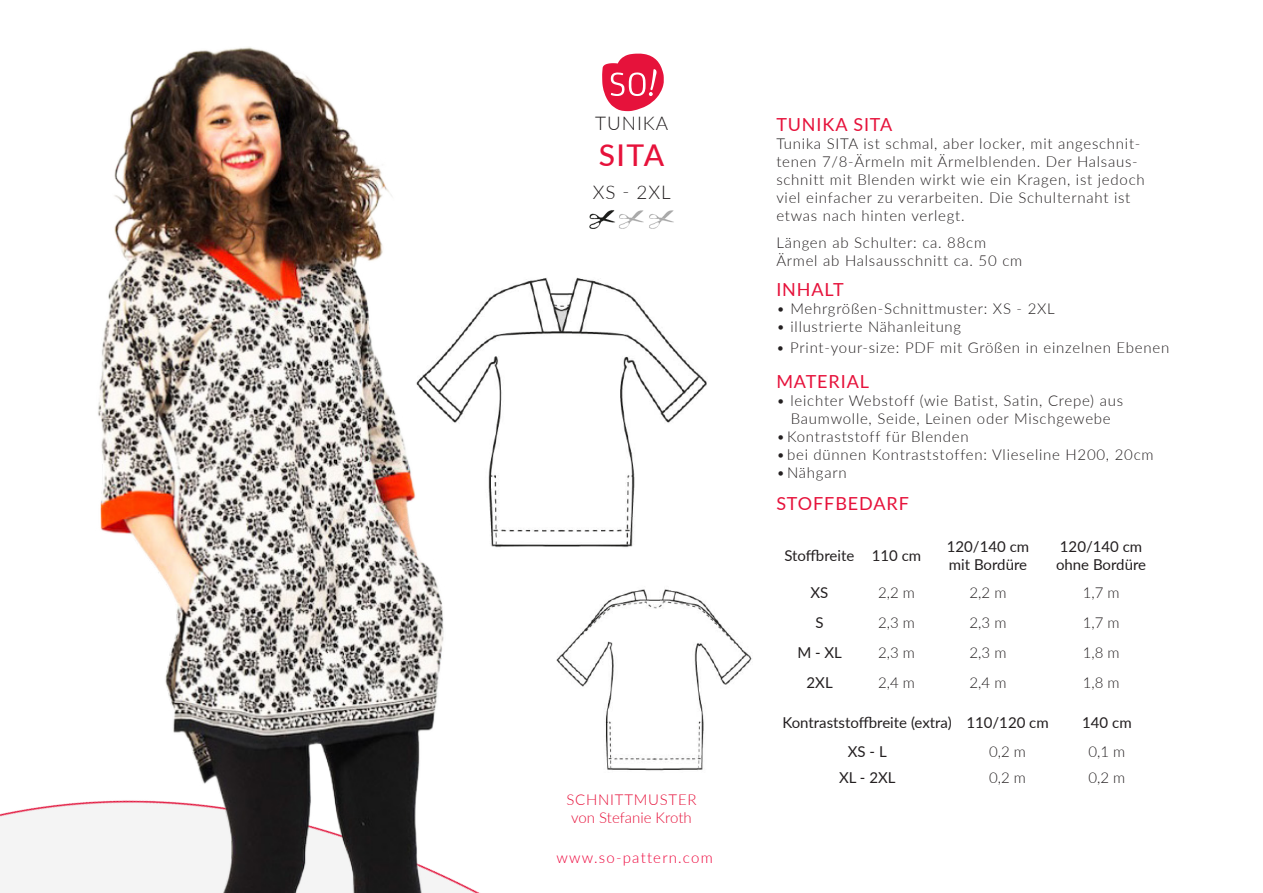
<style>
.page{position:relative;width:1263px;height:893px;background:#fff}
.page>*{position:absolute;margin:0;border:0;box-sizing:border-box;transform-origin:0 0}
.t1{font:500 30px "Lato";color:#e6123b}
.t2{font:300 18.9px "Lato";letter-spacing:.05em;color:#231f20}
.t3{font:18px "Lato";letter-spacing:.05em;color:#e6123b}
.t4{font:300 15px/18px "Lato";letter-spacing:.05em;color:#231f20}
.t5{font:15px/18px "Lato";color:#231f20}
.t6{font:300 15px "Lato";letter-spacing:.08em;color:#ed033a}
.t7{font:300 15px "Lato";color:#e6123b}
.t8{font:300 15px "Lato";letter-spacing:.05em;color:#e6123b}
.t9{font:300 14.85px "Lato";letter-spacing:.05em;color:#231f20}
.s1{font-size:14.85px}
.s2{font-size:15px}
</style>
<div class="page">
<img style="left:673px;top:347px;width:34px;height:72px">
<img style="left:0;top:47px;width:673px;height:846px">
<img style="left:554px;top:585px;width:198px;height:188px">
<svg style="left:602px;top:53px;width:62px;height:58px"></svg>
<p class="t2" style="left:595px;top:110px;width:74px">TUNIKA</p>
<p class="t1" style="left:599px;top:134px;width:67px">SITA</p>
<p class="t2" style="left:593px;top:179px;width:79px">XS - 2XL</p>
<p class="t8" style="left:566px;top:789px;width:132px">SCHNITTMUSTER</p>
<p class="t7" style="left:571px;top:807px;width:122px">von Stefanie Kroth</p>
<p class="t6" style="left:557px;top:847px;width:158px">www.so-pattern.com</p>
<p class="t3" style="left:776px;top:111px;width:118px">TUNIKA SITA</p>
<p class="t4" style="left:776px;top:134px;width:370px">Tunika SITA ist schmal, aber locker, mit angeschnit&shy;tenen 7/8-Ärmeln mit Ärmelblenden. Der Halsaus&shy;schnitt mit Blenden wirkt wie ein Kragen, ist jedoch viel einfacher zu verarbeiten. Die Schulternaht ist etwas nach hinten verlegt.</p>
<p class="t4" style="left:776px;top:233px;width:211px">Längen ab Schulter: ca. 88cm</p>
<p class="t4" style="left:776px;top:251px;width:247px">Ärmel ab Halsausschnitt ca. 50 cm</p>
<p class="t3" style="left:776px;top:277px;width:69px">INHALT</p>
<p class="t4" style="left:776px;top:299px;width:280px"><span class="s1">•</span> Mehrgrößen-Schnittmuster: XS - 2XL</p>
<p class="t9" style="left:776px;top:317px;width:186px"><span class="s2">•</span> illustrierte Nähanleitung</p>
<p class="t4" style="left:776px;top:338px;width:395px">• Print-your-size: PDF mit Größen in einzelnen Ebenen</p>
<p class="t3" style="left:776px;top:369px;width:94px">MATERIAL</p>
<p class="t4" style="left:776px;top:391px;width:348px">• leichter Webstoff (wie Batist, Satin, Crepe) aus</p>
<p class="t4" style="left:791px;top:409px;width:321px">Baumwolle, Seide, Leinen oder Mischgewebe</p>
<p class="t4" style="left:776px;top:427px;width:194px">•Kontraststoff für Blenden</p>
<p class="t4" style="left:776px;top:445px;width:379px">•bei dünnen Kontraststoffen: Vlieseline H200, 20cm</p>
<p class="t4" style="left:776px;top:463px;width:72px">•Nähgarn</p>
<p class="t3" style="left:776px;top:491px;width:134px">STOFFBEDARF</p>
<p class="t5" style="left:784px;top:546px;width:71px">Stoffbreite</p>
<p class="t5" style="left:872px;top:546px;width:51px">110 cm</p>
<p class="t5" style="left:947px;top:537px;width:84px">120/140 cm mit Bordüre</p>
<p class="t5" style="left:1056px;top:537px;width:92px">120/140 cm ohne Bordüre</p>
<p class="t5" style="left:810px;top:583px;width:19px">XS</p>
<p class="t4" style="left:878px;top:583px;width:38px">2,2 m</p>
<p class="t4" style="left:969px;top:583px;width:38px">2,2 m</p>
<p class="t4" style="left:1083px;top:583px;width:38px">1,7 m</p>
<p class="t5" style="left:815px;top:613px;width:10px">S</p>
<p class="t4" style="left:878px;top:613px;width:38px">2,3 m</p>
<p class="t4" style="left:969px;top:613px;width:38px">2,3 m</p>
<p class="t4" style="left:1083px;top:613px;width:38px">1,7 m</p>
<p class="t5" style="left:797px;top:643px;width:46px">M - XL</p>
<p class="t4" style="left:878px;top:643px;width:38px">2,3 m</p>
<p class="t4" style="left:969px;top:643px;width:38px">2,3 m</p>
<p class="t4" style="left:1083px;top:643px;width:38px">1,8 m</p>
<p class="t5" style="left:806px;top:673px;width:28px">2XL</p>
<p class="t4" style="left:878px;top:673px;width:38px">2,4 m</p>
<p class="t4" style="left:969px;top:673px;width:38px">2,4 m</p>
<p class="t4" style="left:1083px;top:673px;width:38px">1,8 m</p>
<p class="t5" style="left:782px;top:713px;width:171px">Kontraststoffbreite (extra)</p>
<p class="t5" style="left:966px;top:713px;width:84px">110/120 cm</p>
<p class="t5" style="left:1082px;top:713px;width:51px">140 cm</p>
<p class="t5" style="left:848px;top:741px;width:40px">XS - L</p>
<p class="t4" style="left:989px;top:742px;width:38px">0,2 m</p>
<p class="t4" style="left:1088px;top:742px;width:38px">0,1 m</p>
<p class="t5" style="left:839px;top:768px;width:58px">XL - 2XL</p>
<p class="t4" style="left:989px;top:768px;width:38px">0,2 m</p>
<p class="t4" style="left:1088px;top:768px;width:38px">0,2 m</p>
</div>
